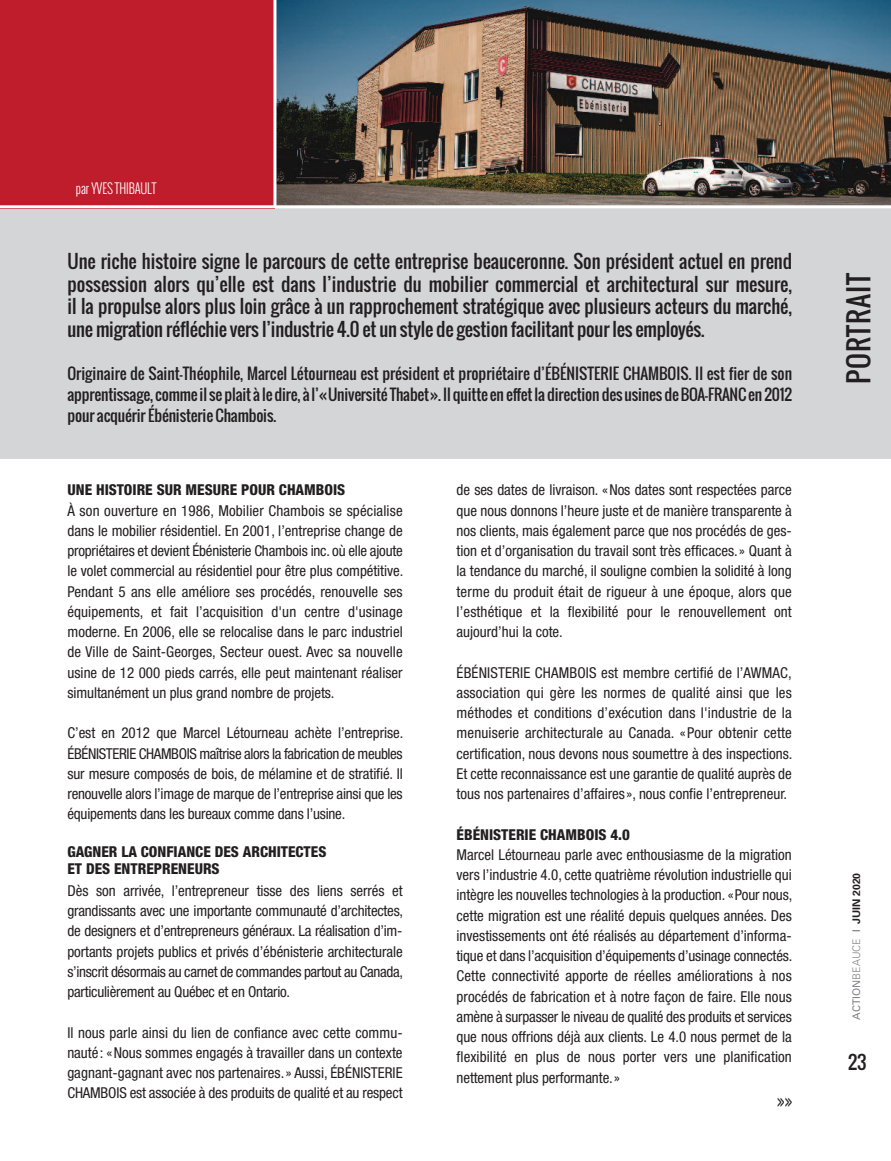
<style>
.page{position:relative;width:891px;height:1161px;background:#fff}
.page>*{position:absolute;margin:0;border:0;box-sizing:border-box;transform-origin:0 0}
.t1{font:27px "Oswald";letter-spacing:.035em;color:#231f20}
.t2{font:18px/22.5px "Oswald";color:#231f20;text-align:justify}
.t3{font:300 18px "Oswald";color:#231f20}
.t4{font:condensed 15px/20.2px "Helvetica Neue";letter-spacing:-.005em;color:#231f20;text-align:justify}
.t5{font:15px/21px "Oswald";letter-spacing:-.01em;color:#231f20;text-align:justify}
.t6{font:800 condensed 15px/17.2px "Helvetica Neue";color:#231f20}
.t7{font:300 13.5px "Oswald";letter-spacing:-.015em;color:#fff;scale:.9 1}
.t8{font:700 10.5px "Univers";color:#231f20}
.s1{font-weight:400;color:#808285}
.s2{font-weight:300;color:#808285}
.s3{font-weight:300}
</style>
<div class="page">
<img style="left:276px;top:0;width:615px;height:205px">
<div style="left:0;top:208px;width:891px;height:251px;background:#d4d5d7"></div>
<div style="left:0;top:0;width:275px;height:208px;background:#bf1d2c"></div>
<hr style="left:273px;top:0;width:3px;height:207px;background:#fff">
<hr style="left:0;top:205px;width:891px;height:3px;background:#fff">
<p class="t7" style="left:76px;top:182px;width:91px">par YVES THIBAULT</p>
<p class="t2" style="left:67px;top:252px;width:726px">Une riche histoire signe le parcours de cette entreprise beauceronne. son président actuel en prend possession alors qu’elle est dans l’industrie du mobilier commercial et architectural sur mesure, il la propulse alors plus loin grâce à un rapprochement stratégique avec plusieurs acteurs du marché, une migration réfléchie vers l’industrie 4.0 et un style de gestion facilitant pour les employés.</p>
<p class="t5" style="left:67px;top:365px;width:726px">originaire de saint-théophile, marcel létourneau est président et propriétaire d’ÉbÉnisterie Chambois. il est fier de son apprentissage, comme il se plait à le dire, à l’«Université thabet». il quitte en effetla direction des usines deboa-franCen 2012 pour acquérir Ébénisterie Chambois.</p>
<p class="t6" style="left:68px;top:483px;width:279px">UNE HISTOIRE SUR MESURE POUR CHAMBOIS</p>
<p class="t4" style="left:67px;top:502px;width:337px">À son ouverture en 1986, Mobilier Chambois se spécialise dans le mobilier résidentiel. En 2001, l’entreprise change de propriétaires et devient Ébénisterie Chambois inc. où elle ajoute le volet commercial au résidentiel pour être plus compétitive.<br>Pendant 5 ans elle améliore ses procédés, renouvelle ses équipements, et fait l’acquisition d'un centre d'usinage moderne. En 2006, elle se relocalise dans le parc industriel de Ville de Saint-Georges, Secteur ouest. Avec sa nouvelle usine de 12 000 pieds carrés, elle peut maintenant réaliser simultanément un plus grand nombre de projets.</p>
<p class="t4" style="left:67px;top:724px;width:337px">C’est en 2012 que Marcel Létourneau achète l’entreprise.<br>ÉBÉNISTERIE CHAMBOIS maîtrise alors la fabrication de meubles sur mesure composés de bois, de mélamine et de stratifié. Il renouvelle alors l’image de marque de l’entreprise ainsi que les équipements dans les bureaux comme dans l’usine.</p>
<p class="t6" style="left:67px;top:844px;width:260px">GAGNER LA CONFIANCE DES ARCHITECTES<br>ET DES ENTREPRENEURS</p>
<p class="t4" style="left:67px;top:882px;width:337px">Dès son arrivée, l’entrepreneur tisse des liens serrés et grandissants avec une importante communauté d’architectes, de designers et d’entrepreneurs généraux. La réalisation d’im&shy;portants projets publics et privés d’ébénisterie architecturale s’inscrit désormais au carnet de commandes partout au Canada, particulièrement au Québec et en Ontario.</p>
<p class="t4" style="left:67px;top:1024px;width:337px">Il nous parle ainsi du lien de confiance avec cette commu&shy;nauté: «Nous sommes engagés à travailler dans un contexte gagnant-gagnant avec nos partenaires.» Aussi, ÉBÉNISTERIE CHAMBOIS est associée à des produits de qualité et au respect</p>
<p class="t4" style="left:457px;top:481px;width:337px">de ses dates de livraison. «Nos dates sont respectées parce que nous donnons l’heure juste et de manière transparente à nos clients, mais également parce que nos procédés de ges&shy;tion et d’organisation du travail sont très efficaces.» Quant à la tendance du marché, il souligne combien la solidité à long terme du produit était de rigueur à une époque, alors que l’esthétique et la flexibilité pour le renouvellement ont aujourd’hui la cote.</p>
<p class="t4" style="left:457px;top:664px;width:337px">ÉBÉNISTERIE CHAMBOIS est membre certifié de l’AWMAC, association qui gère les normes de qualité ainsi que les méthodes et conditions d’exécution dans l'industrie de la menuiserie architecturale au Canada. «Pour obtenir cette certification, nous devons nous soumettre à des inspections.<br>Et cette reconnaissance est une garantie de qualité auprès de tous nos partenaires d’affaires», nous confie l’entrepreneur.</p>
<p class="t6" style="left:457px;top:827px;width:175px">ÉBÉNISTERIE CHAMBOIS 4.0</p>
<p class="t4" style="left:457px;top:846px;width:337px">Marcel Létourneau parle avec enthousiasme de la migration vers l’industrie 4.0, cette quatrième révolution industrielle qui intègre les nouvelles technologies à la production. «Pour nous, cette migration est une réalité depuis quelques années. Des investissements ont été réalisés au département d’informa&shy;tique et dans l’acquisition d’équipements d’usinage connectés.<br>Cette connectivité apporte de réelles améliorations à nos procédés de fabrication et à notre façon de faire. Elle nous amène à surpasser le niveau de qualité des produits et services que nous offrions déjà aux clients. Le 4.0 nous permet de la flexibilité en plus de nous porter vers une planification nettement plus performante.»</p>
<p class="t3" style="left:777px;top:1091px;width:17px">»»</p>
<h1 class="t1" style="left:845px;top:384px;width:113px;rotate:-90deg">portrait</h1>
<p class="t8" style="left:852px;top:1020px;width:149px;rotate:-90deg"><span class="s1">ACTION</span><span class="s2">BEAUCE</span> <span class="s3">|</span> JUIN 2020</p>
<p class="t2" style="left:848px;top:1052px;width:20px">23</p>
</div>
